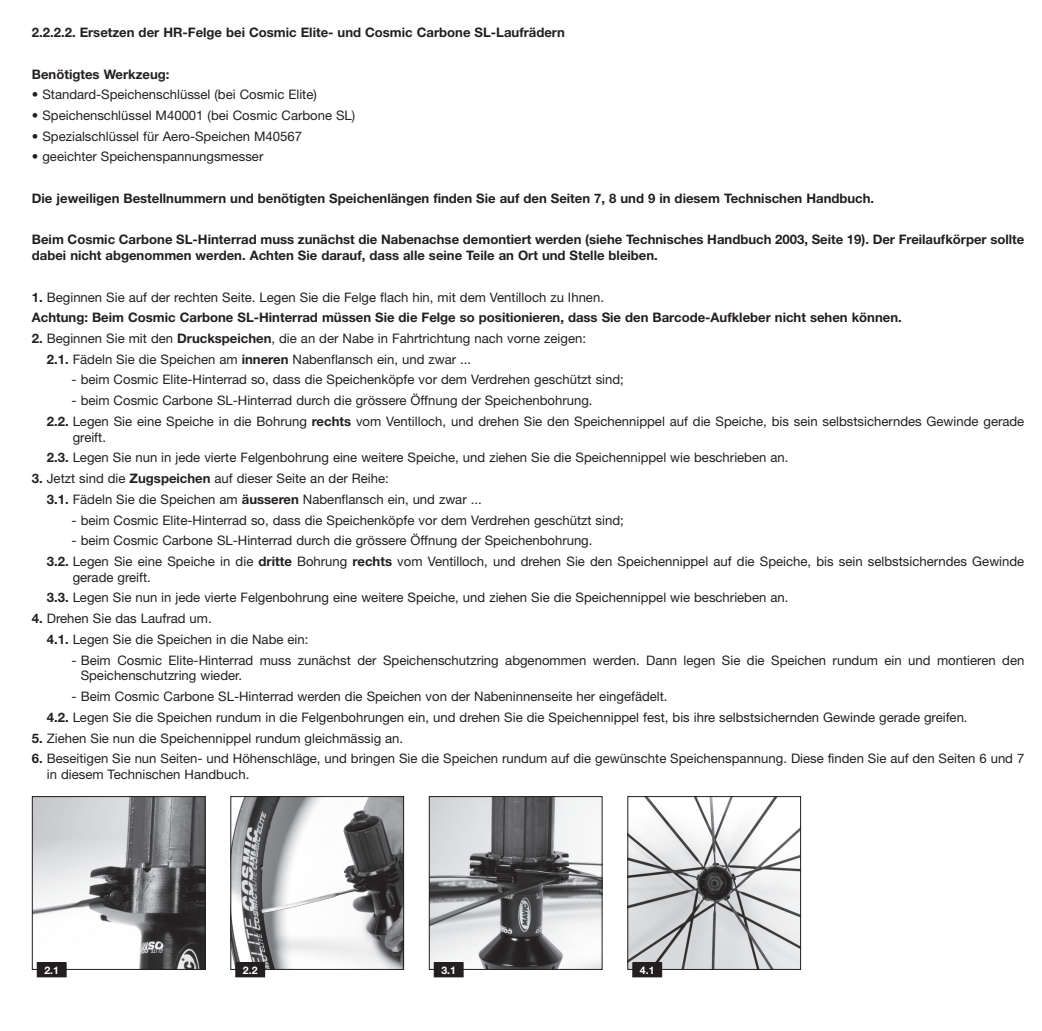
<style>
.page{position:relative;width:1042px;height:1031px;background:#fff}
.page>*{position:absolute;margin:0;border:0;box-sizing:border-box;transform-origin:0 0}
.t1{font:13.12px/20.7px "Helvetica Neue";color:#231f20}
.t2{font:700 13.12px/15.8px "Helvetica Neue";color:#231f20}
.t3{font:700 10.5px "Helvetica Neue";color:#fff}
.s1{font-weight:400}
.s2{font-weight:700}
</style>
<div class="page">
<img style="left:34px;top:798px;width:169px;height:169px">
<div style="left:32px;top:796px;width:173px;height:173px;border:1px solid #231f20"></div>
<div style="left:37px;top:962px;width:29px;height:14px;background:#231f20"></div>
<div style="left:37px;top:962px;width:30px;height:15px;border:1px solid #231f20"></div>
<img style="left:232px;top:798px;width:170px;height:169px">
<div style="left:230px;top:796px;width:174px;height:173px;border:1px solid #231f20"></div>
<div style="left:236px;top:962px;width:29px;height:14px;background:#231f20"></div>
<div style="left:235px;top:962px;width:30px;height:15px;border:1px solid #231f20"></div>
<img style="left:431px;top:798px;width:169px;height:169px">
<div style="left:429px;top:796px;width:173px;height:173px;border:1px solid #231f20"></div>
<div style="left:434px;top:962px;width:29px;height:14px;background:#231f20"></div>
<div style="left:434px;top:962px;width:29px;height:15px;border:1px solid #231f20"></div>
<img style="left:629px;top:798px;width:170px;height:169px">
<div style="left:627px;top:796px;width:174px;height:173px;border:1px solid #231f20"></div>
<div style="left:633px;top:962px;width:28px;height:14px;background:#231f20"></div>
<div style="left:632px;top:962px;width:30px;height:15px;border:1px solid #231f20"></div>
<p class="t2" style="left:32px;top:26px;width:534px">2.2.2.2. Ersetzen der HR-Felge bei Cosmic Elite- und Cosmic Carbone SL-Laufrädern</p>
<p class="t2" style="left:32px;top:67px;width:139px">Benötigtes Werkzeug:</p>
<p class="t1" style="left:32px;top:86px;width:286px">• Standard-Speichenschlüssel (bei Cosmic Elite)</p>
<p class="t1" style="left:32px;top:106px;width:325px">• Speichenschlüssel M40001 (bei Cosmic Carbone SL)</p>
<p class="t1" style="left:32px;top:127px;width:272px">• Spezialschlüssel für Aero-Speichen M40567</p>
<p class="t1" style="left:32px;top:148px;width:233px">• geeichter Speichenspannungsmesser</p>
<p class="t2" style="left:32px;top:191px;width:844px">Die jeweiligen Bestellnummern und benötigten Speichenlängen finden Sie auf den Seiten 7, 8 und 9 in diesem Technischen Handbuch.</p>
<p class="t2" style="left:32px;top:233px;width:994px">Beim Cosmic Carbone SL-Hinterrad muss zunächst die Nabenachse demontiert werden (siehe Technisches Handbuch 2003, Seite 19). Der Freilaufkörper sollte dabei nicht abgenommen werden. Achten Sie darauf, dass alle seine Teile an Ort und Stelle bleiben.</p>
<p class="t2" style="left:32px;top:288px;width:871px;line-height:20.7px">1. <span class="s1">Beginnen Sie auf der rechten Seite. Legen Sie die Felge flach hin, mit dem Ventilloch zu Ihnen.<br></span>Achtung: Beim Cosmic Carbone SL-Hinterrad müssen Sie die Felge so positionieren, dass Sie den Barcode-Aufkleber nicht sehen können.</p>
<p class="t1" style="left:47px;top:329px;width:541px;text-indent:-15px"><span class="s2">2.</span> Beginnen Sie mit den <span class="s2">Druckspeichen</span>, die an der Nabe in Fahrtrichtung nach vorne zeigen:<br><span class="s2">2.1.</span> Fädeln Sie die Speichen am <span class="s2">inneren</span> Nabenflansch ein, und zwar ...</p>
<p class="t1" style="left:72px;top:371px;width:554px">- beim Cosmic Elite-Hinterrad so, dass die Speichenköpfe vor dem Verdrehen geschützt sind;</p>
<p class="t1" style="left:47px;top:391px;width:979px;text-indent:25px">- beim Cosmic Carbone SL-Hinterrad durch die grössere Öffnung der Speichenbohrung.<br><span class="s2">2.2.</span> Legen Sie eine Speiche in die Bohrung <span class="s2">rechts</span> vom Ventilloch, und drehen Sie den Speichennippel auf die Speiche, bis sein selbstsicherndes Gewinde gerade</p>
<p class="t1" style="left:47px;top:428px;width:743px;text-indent:26px">greift.<br><span class="s2">2.3.</span> Legen Sie nun in jede vierte Felgenbohrung eine weitere Speiche, und ziehen Sie die Speichennippel wie beschrieben an.</p>
<p class="t1" style="left:47px;top:469px;width:436px;text-indent:-15px"><span class="s2">3.</span> Jetzt sind die <span class="s2">Zugspeichen</span> auf dieser Seite an der Reihe:<br><span class="s2">3.1.</span> Fädeln Sie die Speichen am <span class="s2">äusseren</span> Nabenflansch ein, und zwar ...</p>
<p class="t1" style="left:72px;top:511px;width:554px">- beim Cosmic Elite-Hinterrad so, dass die Speichenköpfe vor dem Verdrehen geschützt sind;</p>
<p class="t1" style="left:47px;top:531px;width:979px;text-indent:25px">- beim Cosmic Carbone SL-Hinterrad durch die grössere Öffnung der Speichenbohrung.<br><span class="s2">3.2.</span> Legen Sie eine Speiche in die <span class="s2">dritte</span> Bohrung <span class="s2">rechts</span> vom Ventilloch, und drehen Sie den Speichennippel auf die Speiche, bis sein selbstsicherndes Gewinde</p>
<p class="t1" style="left:47px;top:568px;width:743px;text-indent:26px">gerade greift.<br><span class="s2">3.3.</span> Legen Sie nun in jede vierte Felgenbohrung eine weitere Speiche, und ziehen Sie die Speichennippel wie beschrieben an.</p>
<p class="t1" style="left:47px;top:609px;width:263px;text-indent:-15px"><span class="s2">4.</span> Drehen Sie das Laufrad um.<br><span class="s2">4.1.</span> Legen Sie die Speichen in die Nabe ein:</p>
<p class="t1" style="left:81px;top:653px;width:945px;line-height:15.8px;text-indent:-9px">- Beim Cosmic Elite-Hinterrad muss zunächst der Speichenschutzring abgenommen werden. Dann legen Sie die Speichen rundum ein und montieren den<br>Speichenschutzring wieder.</p>
<p class="t1" style="left:47px;top:687px;width:922px;text-indent:25px">- Beim Cosmic Carbone SL-Hinterrad werden die Speichen von der Nabeninnenseite her eingefädelt.<br><span class="s2">4.2.</span> Legen Sie die Speichen rundum in die Felgenbohrungen ein, und drehen Sie die Speichennippel fest, bis ihre selbstsichernden Gewinde gerade greifen.</p>
<p class="t1" style="left:32px;top:728px;width:373px"><span class="s2">5.</span> Ziehen Sie nun die Speichennippel rundum gleichmässig an.</p>
<p class="t1" style="left:47px;top:752px;width:979px;line-height:15.8px;text-indent:-15px"><span class="s2">6.</span> Beseitigen Sie nun Seiten- und Höhenschläge, und bringen Sie die Speichen rundum auf die gewünschte Speichenspannung. Diese finden Sie auf den Seiten 6 und 7 in diesem Technischen Handbuch.</p>
<p class="t3" style="left:44px;top:966px;width:16px">2.1</p>
<p class="t3" style="left:243px;top:966px;width:16px">2.2</p>
<p class="t3" style="left:441px;top:966px;width:16px">3.1</p>
<p class="t3" style="left:640px;top:966px;width:16px">4.1</p>
</div>
